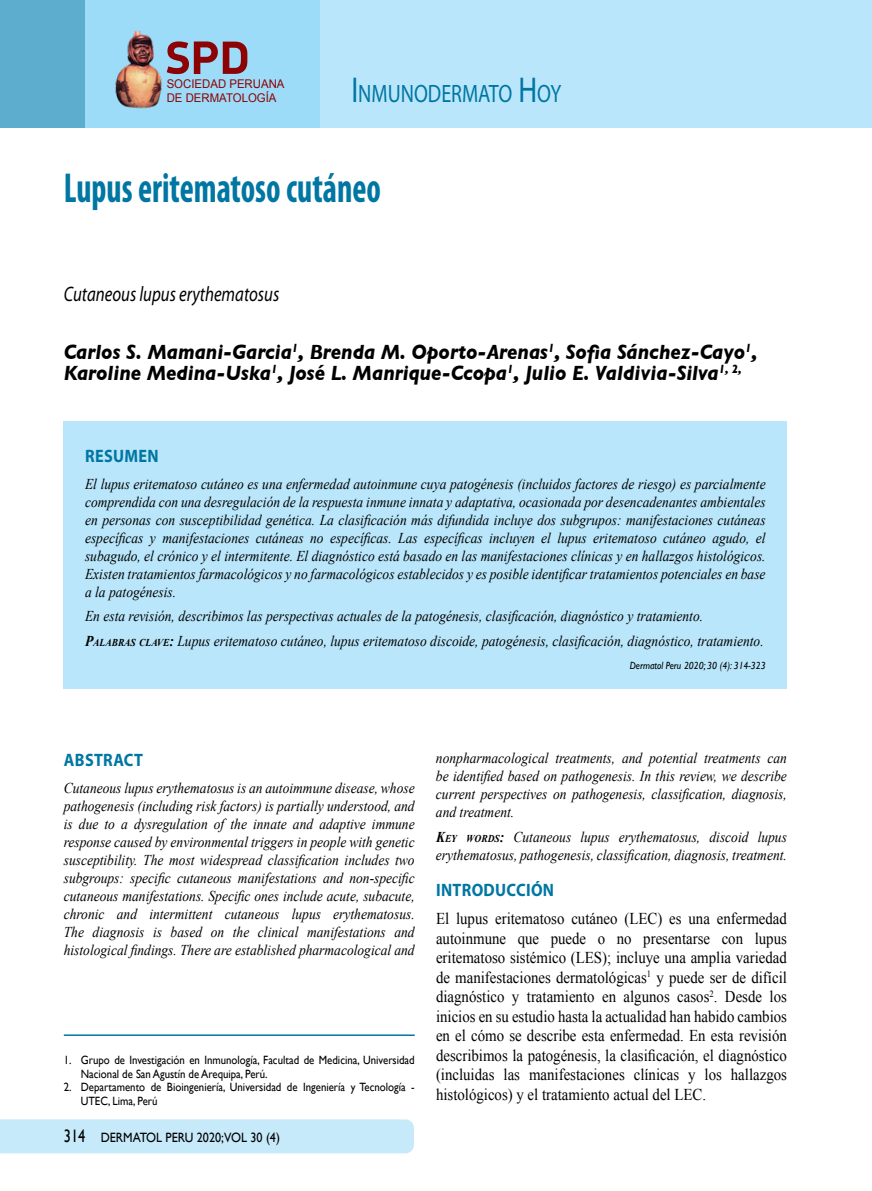
<style>
.page{position:relative;width:872px;height:1191px;background:#fff}
.page>*{position:absolute;margin:0;border:0;box-sizing:border-box;transform-origin:0 0}
.t1{font:700 condensed 42px "Myriad Pro";color:#0076a3;scale:.8 1}
.t2{font:25.2px "Myriad Pro";color:#0076a3;scale:.8 1}
.t3{font:italic 700 21px/21px "Gill Sans";color:#000;scale:.9 1}
.t4{font:italic 21px "Myriad Pro";color:#000;scale:.8 1}
.t5{font:700 18px "Myriad Pro";letter-spacing:.02em;color:#0076a3;scale:.9 1}
.t6{font:16.5px/19.5px "Times New Roman";color:#000;text-align:justify;scale:.9 1}
.t7{font:italic 15px/18px "Times New Roman";color:#000;text-align:justify;scale:.9 1}
.t8{font:13.5px "Gill Sans";color:#000;scale:.9 1}
.t9{font:12px/13.5px "Gill Sans";color:#000;scale:.9 1}
.t10{font:12px/14.4px "Arial";color:#8b0304;scale:.95 1}
.t11{font:italic 10.5px "Gill Sans";color:#000;scale:.9 1}
.s1{font-size:36px}
.s2{font-weight:700}
.s3{font-weight:700;font-size:10.5px}
.s4{font-size:18px}
</style>
<div class="page">
<div style="left:0;top:1119px;width:414px;height:34px;background:#c7eafb"></div>
<div style="left:0;top:0;width:85px;height:128px;background:#5cadce"></div>
<div style="left:85px;top:0;width:236px;height:128px;background:#9ddcf9"></div>
<div style="left:321px;top:0;width:551px;height:128px;background:#b9e6fa"></div>
<svg style="left:167px;top:41px;width:80px;height:33px"></svg>
<img style="left:115px;top:30px;width:47px;height:79px">
<div style="left:64px;top:421px;width:723px;height:268px;background:#b9e6fa"></div>
<hr style="left:64px;top:1034px;width:351px;height:2px;background:#0076a3">
<p class="t10" style="left:167px;top:77px;width:126px">SOCIEDAD PERUANA<br>DE DERMATOLOGÍA</p>
<h2 class="t2" style="left:351px;top:78px;width:264px"><span class="s1">I</span>NMUNODERMATO <span class="s1">H</span>OY</h2>
<h1 class="t1" style="left:64px;top:161px;width:398px">Lupus eritematoso cutáneo</h1>
<h3 class="t4" style="left:64px;top:281px;width:271px">Cutaneous lupus erythematosus</h3>
<h3 class="t3" style="left:64px;top:341px;width:772px">Carlos S. Mamani-Garcia<sup>1</sup>, Brenda M. Oporto-Arenas<sup>1</sup>, Sofia Sánchez-Cayo<sup>1</sup>,<br>Karoline Medina-Uska<sup>1</sup>, José L. Manrique-Ccopa<sup>1</sup>, Julio E. Valdivia-Silva<sup>1,</sup> <sup>2,</sup></h3>
<p class="t5" style="left:85px;top:444px;width:83px">RESUMEN</p>
<p class="t7" style="left:85px;top:474px;width:757px">El lupus eritematoso cutáneo es una enfermedad autoinmune cuya patogénesis (incluidos factores de riesgo) es parcialmente comprendida con una desregulación de la respuesta inmune innata y adaptativa, ocasionada por desencadenantes ambientales en personas con susceptibilidad genética. La clasificación más difundida incluye dos subgrupos: manifestaciones cutáneas específicas y manifestaciones cutáneas no específicas. Las específicas incluyen el lupus eritematoso cutáneo agudo, el subagudo, el crónico y el intermitente. El diagnóstico está basado en las manifestaciones clínicas y en hallazgos histológicos.<br>Existen tratamientos farmacológicos y no farmacológicos establecidos y es posible identificar tratamientos potenciales en base a la patogénesis.</p>
<p class="t7" style="left:85px;top:603px;width:755px;line-height:24.5px">En esta revisión, describimos las perspectivas actuales de la patogénesis, clasificación, diagnóstico y tratamiento.<br><span class="s2">P</span><span class="s3">ALABRAS CLAVE</span><span class="s2">:</span> Lupus eritematoso cutáneo, lupus eritematoso discoide, patogénesis, clasificación, diagnóstico, tratamiento.</p>
<p class="t11" style="left:630px;top:659px;width:152px">Dermatol Peru 2020; 30 (4): 314-323</p>
<p class="t5" style="left:64px;top:748px;width:89px">ABSTRACT</p>
<p class="t7" style="left:64px;top:778px;width:391px">Cutaneous lupus erythematosus is an autoimmune disease, whose pathogenesis (including risk factors) is partially understood, and is due to a dysregulation of the innate and adaptive immune response caused by environmental triggers in people with genetic susceptibility. The most widespread classification includes two subgroups: specific cutaneous manifestations and non-specific cutaneous manifestations. Specific ones include acute, subacute, chronic and intermittent cutaneous lupus erythematosus.<br>The diagnosis is based on the clinical manifestations and histological findings. There are established pharmacological and</p>
<p class="t9" style="left:81px;top:1053px;width:372px;text-indent:-17px">1. Grupo de Investigación en Inmunología, Facultad de Medicina, Universidad<br>Nacional de San Agustín de Arequipa, Perú.</p>
<p class="t9" style="left:81px;top:1080px;width:372px;text-indent:-17px">2. Departamento de Bioingeniería, Universidad de Ingeniería y Tecnología -<br>UTEC, Lima, Perú</p>
<p class="t8" style="left:64px;top:1129px;width:242px"><span class="s4">314</span> DERMATOL PERU 2020;VOL 30 (4)</p>
<p class="t7" style="left:436px;top:749px;width:391px">nonpharmacological treatments, and potential treatments can be identified based on pathogenesis. In this review, we describe current perspectives on pathogenesis, classification, diagnosis, and treatment.</p>
<p class="t7" style="left:436px;top:827px;width:391px"><span class="s2">K</span><span class="s3">EY WORDS</span><span class="s2">:</span> Cutaneous lupus erythematosus, discoid lupus erythematosus, pathogenesis, classification, diagnosis, treatment.</p>
<p class="t5" style="left:436px;top:878px;width:133px">INTRODUCCIÓN</p>
<p class="t6" style="left:436px;top:908px;width:391px">El lupus eritematoso cutáneo (LEC) es una enfermedad autoinmune que puede o no presentarse con lupus eritematoso sistémico (LES); incluye una amplia variedad de manifestaciones dermatológicas<sup>1</sup> y puede ser de difícil diagnóstico y tratamiento en algunos casos<sup>2</sup>. Desde los inicios en su estudio hasta la actualidad han habido cambios en el cómo se describe esta enfermedad. En esta revisión describimos la patogénesis, la clasificación, el diagnóstico (incluidas las manifestaciones clínicas y los hallazgos histológicos) y el tratamiento actual del LEC.</p>
</div>
